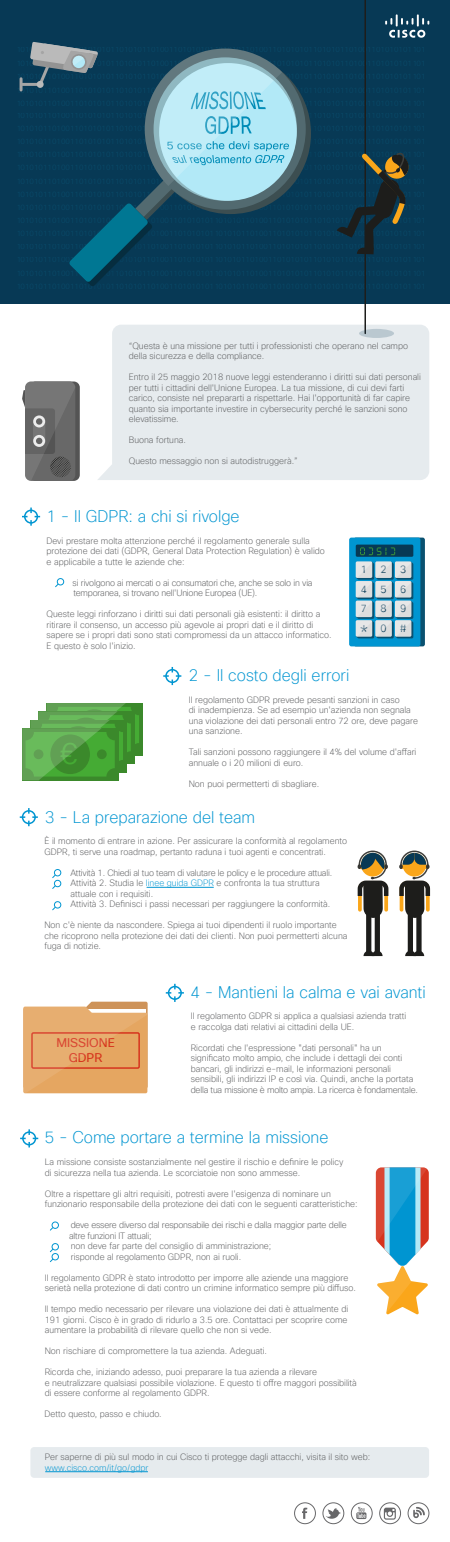
<style>
.page{position:relative;width:450px;height:1542px;background:#fff}
.page>*{position:absolute;margin:0;border:0;box-sizing:border-box;transform-origin:0 0}
.t1{font:29.7px "Cisco Sans TT Light";color:#45ab34}
.t2{font:200 18.67px "Cisco Sans TT";color:#073955}
.t3{font:200 16.5px "Cisco Sans TT";color:#0095d1}
.t4{font:12.3px/14.8px "Cisco Sans TT";color:#d6341d;text-align:center}
.t5{font:10.5px "Cisco Sans TT Light";color:#073955}
.t6{font:200 9px/10.5px "Cisco Sans TT";color:#58595b}
.t7{font:200 9px/10.5px "Cisco Sans TT";letter-spacing:-.02em;color:#58595b}
.t8{font:200 9px "Cisco Sans TT";color:#0095d1}
.s1{color:#0095d1}
</style>
<div class="page">
<div style="left:0;top:0;width:450px;height:304px;background:#073955"></div>
<svg style="left:385px;top:14px;width:44px;height:24px"></svg>
<div style="left:98px;top:325px;width:331px;height:155px;background:#e6ebee"></div>
<hr style="left:364px;top:0;width:2px;height:333px;background:#1d1d1b">
<svg style="left:337px;top:149px;width:72px;height:107px"></svg>
<div style="left:46px;top:703px;width:96px;height:52px;background:#3b892b"></div>
<svg style="left:50px;top:707px;width:89px;height:44px"></svg>
<div style="left:38px;top:711px;width:96px;height:52px;background:#3b892b"></div>
<svg style="left:42px;top:715px;width:89px;height:44px"></svg>
<svg style="left:22px;top:703px;width:104px;height:77px"></svg>
<svg style="left:164px;top:667px;width:17px;height:17px"></svg>
<svg style="left:23px;top:1001px;width:125px;height:92px;background:#e5aa6e"></svg>
<svg style="left:167px;top:984px;width:16px;height:17px"></svg>
<div style="left:366px;top:908px;width:14px;height:47px;border:5px solid #1d1d1b"></div>
<svg style="left:364px;top:950px;width:19px;height:6px"></svg>
<svg style="left:357px;top:850px;width:32px;height:67px"></svg>
<div style="left:408px;top:908px;width:14px;height:47px;border:5px solid #1d1d1b"></div>
<svg style="left:405px;top:950px;width:19px;height:6px"></svg>
<svg style="left:399px;top:850px;width:32px;height:67px"></svg>
<svg style="left:21px;top:808px;width:16px;height:17px"></svg>
<div style="left:54px;top:869px;width:7px;height:7px;border:1px solid #0095d1;border-radius:50%"></div>
<div style="left:54px;top:879px;width:7px;height:8px;border:1px solid #0095d1;border-radius:50%"></div>
<div style="left:54px;top:901px;width:7px;height:7px;border:1px solid #0095d1;border-radius:50%"></div>
<div style="left:150px;top:53px;width:161px;height:161px;background:#3c4e51;border-radius:50%"></div>
<svg style="left:145px;top:49px;width:161px;height:161px"></svg>
<svg style="left:359px;top:329px;width:35px;height:9px"></svg>
<div style="left:57px;top:578px;width:7px;height:7px;border:1px solid #0095d1;border-radius:50%"></div>
<svg style="left:354px;top:537px;width:71px;height:109px"></svg>
<div style="left:349px;top:537px;width:71px;height:109px;background:#0095d1;border-radius:2px"></div>
<svg style="left:356px;top:561px;width:57px;height:77px;background:#a8c3cf"></svg>
<div style="left:356px;top:544px;width:57px;height:13px;background:#073955;border-radius:2px"></div>
<svg style="left:23px;top:508px;width:16px;height:17px"></svg>
<svg style="left:360px;top:547px;width:35px;height:8px"></svg>
<svg style="left:19px;top:42px;width:270px;height:244px"></svg>
<hr style="left:147px;top:886px;width:67px;height:1px;background:#0095d1">
<div style="left:30px;top:1446px;width:399px;height:31px;background:#e6ebee;border-radius:4px"></div>
<div style="left:294px;top:1502px;width:22px;height:21px;border:1px solid #676769;border-radius:50%"></div>
<svg style="left:302px;top:1507px;width:5px;height:11px"></svg>
<svg style="left:323px;top:1502px;width:21px;height:21px"></svg>
<div style="left:323px;top:1502px;width:21px;height:21px;border:1px solid #676769;border-radius:50%"></div>
<svg style="left:326px;top:1507px;width:15px;height:13px"></svg>
<svg style="left:351px;top:1502px;width:21px;height:21px"></svg>
<div style="left:351px;top:1502px;width:21px;height:21px;border:1px solid #676769;border-radius:50%"></div>
<svg style="left:356px;top:1506px;width:10px;height:12px"></svg>
<div style="left:408px;top:1502px;width:21px;height:21px;border:1px solid #676769;border-radius:50%"></div>
<svg style="left:413px;top:1507px;width:12px;height:11px"></svg>
<svg style="left:380px;top:1502px;width:21px;height:21px"></svg>
<div style="left:380px;top:1502px;width:21px;height:21px;border:1px solid #676769;border-radius:50%"></div>
<svg style="left:384px;top:1507px;width:12px;height:12px"></svg>
<svg style="left:21px;top:1130px;width:17px;height:16px"></svg>
<div style="left:52px;top:1221px;width:7px;height:7px;border:1px solid #0095d1;border-radius:50%"></div>
<div style="left:52px;top:1243px;width:7px;height:7px;border:1px solid #0095d1;border-radius:50%"></div>
<svg style="left:49px;top:1248px;width:5px;height:4px"></svg>
<div style="left:52px;top:1253px;width:7px;height:7px;border:1px solid #0095d1;border-radius:50%"></div>
<svg style="left:376px;top:1167px;width:53px;height:147px"></svg>
<hr style="left:45px;top:1471px;width:103px;height:1px;background:#0095d1">
<div style="left:30px;top:381px;width:50px;height:100px;background:#545454;border-radius:6px"></div>
<svg style="left:22px;top:381px;width:53px;height:100px"></svg>
<p class="t6" style="left:129px;top:340px;width:281px">“Questa è una missione per tutti i professionisti che operano nel campo della sicurezza e della compliance.</p>
<p class="t6" style="left:129px;top:372px;width:294px">Entro il 25 maggio 2018 nuove leggi estenderanno i diritti sui dati personali per tutti i cittadini dell'Unione Europea. La tua missione, di cui devi farti carico, consiste nel prepararti a rispettarle. Hai l'opportunità di far capire quanto sia importante investire in cybersecurity perché le sanzioni sono elevatissime.</p>
<p class="t6" style="left:129px;top:435px;width:59px">Buona fortuna.</p>
<p class="t6" style="left:129px;top:456px;width:170px">Questo messaggio non si autodistruggerà.”</p>
<h3 class="t3" style="left:47px;top:505px;width:195px">1 - Il GDPR: a chi si rivolge</h3>
<p class="t6" style="left:47px;top:535px;width:280px">Devi prestare molta attenzione perché il regolamento generale sulla protezione dei dati (GDPR, General Data Protection Regulation) è valido e applicabile a tutte le aziende che:</p>
<p class="t7" style="left:73px;top:577px;width:241px">si rivolgono ai mercati o ai consumatori che, anche se solo in via temporanea, si trovano nell'Unione Europea (UE).</p>
<p class="t6" style="left:47px;top:609px;width:286px">Queste leggi rinforzano i diritti sui dati personali già esistenti: il diritto a ritirare il consenso, un accesso più agevole ai propri dati e il diritto di sapere se i propri dati sono stati compromessi da un attacco informatico.<br>E questo è solo l'inizio.</p>
<p class="t5" style="left:361px;top:562px;width:8px">1</p>
<p class="t5" style="left:381px;top:562px;width:8px">2</p>
<p class="t5" style="left:400px;top:562px;width:8px">3</p>
<p class="t5" style="left:361px;top:582px;width:8px">4</p>
<p class="t5" style="left:381px;top:582px;width:8px">5</p>
<p class="t5" style="left:400px;top:582px;width:8px">6</p>
<p class="t5" style="left:361px;top:602px;width:8px">7</p>
<p class="t5" style="left:381px;top:602px;width:8px">8</p>
<p class="t5" style="left:400px;top:602px;width:8px">9</p>
<h2 class="t2" style="left:360px;top:620px;width:28px">* <sup>0</sup></h2>
<p class="t5" style="left:400px;top:621px;width:8px">#</p>
<h1 class="t1" style="left:60px;top:730px;width:27px">€€</h1>
<h3 class="t3" style="left:189px;top:664px;width:162px">2 - Il costo degli errori</h3>
<p class="t6" style="left:189px;top:694px;width:231px">Il regolamento GDPR prevede pesanti sanzioni in caso<br>di inadempienza. Se ad esempio un'azienda non segnala una violazione dei dati personali entro 72 ore, deve pagare una sanzione.</p>
<p class="t6" style="left:189px;top:747px;width:229px">Tali sanzioni possono raggiungere il 4% del volume d'affari annuale o i 20 milioni di euro.</p>
<p class="t6" style="left:189px;top:778px;width:132px">Non puoi permetterti di sbagliare.</p>
<h3 class="t3" style="left:45px;top:806px;width:212px">3 - La preparazione del team</h3>
<p class="t6" style="left:44px;top:836px;width:304px">È il momento di entrare in azione. Per assicurare la conformità al regolamento<br>GDPR, ti serve una roadmap, pertanto raduna i tuoi agenti e concentrati.</p>
<p class="t6" style="left:70px;top:867px;width:263px">Attività 1. Chiedi al tuo team di valutare le policy e le procedure attuali.<br>Attività 2. Studia le <span class="s1">linee guida GDPR</span> e confronta la tua struttura attuale con i requisiti.<br>Attività 3. Definisci i passi necessari per raggiungere la conformità.</p>
<p class="t6" style="left:44px;top:920px;width:305px">Non c'è niente da nascondere. Spiega ai tuoi dipendenti il ruolo importante che ricoprono nella protezione dei dati dei clienti. Non puoi permetterti alcuna fuga di notizie.</p>
<h3 class="t4" style="left:56px;top:1035px;width:60px">MISSIONE<br>GDPR</h3>
<h3 class="t3" style="left:190px;top:981px;width:237px">4 - Mantieni la calma e vai avanti</h3>
<p class="t6" style="left:191px;top:1011px;width:217px">Il regolamento GDPR si applica a qualsiasi azienda tratti e raccolga dati relativi ai cittadini della UE.</p>
<p class="t6" style="left:191px;top:1042px;width:229px">Ricordati che l'espressione "dati personali" ha un significato molto ampio, che include i dettagli dei conti bancari, gli indirizzi e-mail, le informazioni personali sensibili, gli indirizzi IP e così via. Quindi, anche la portata della tua missione è molto ampia. La ricerca è fondamentale.</p>
<h3 class="t3" style="left:45px;top:1126px;width:285px">5 - Come portare a termine la missione</h3>
<p class="t6" style="left:45px;top:1156px;width:300px">La missione consiste sostanzialmente nel gestire il rischio e definire le policy di sicurezza nella tua azienda. Le scorciatoie non sono ammesse.</p>
<p class="t6" style="left:45px;top:1188px;width:314px">Oltre a rispettare gli altri requisiti, potresti avere l'esigenza di nominare un funzionario responsabile della protezione dei dati con le seguenti caratteristiche:</p>
<p class="t7" style="left:69px;top:1219px;width:279px">deve essere diverso dal responsabile dei rischi e dalla maggior parte delle altre funzioni IT attuali;<br>non deve far parte del consiglio di amministrazione;<br>risponde al regolamento GDPR, non ai ruoli.</p>
<p class="t6" style="left:45px;top:1272px;width:313px">Il regolamento GDPR è stato introdotto per imporre alle aziende una maggiore serietà nella protezione di dati contro un crimine informatico sempre più diffuso.</p>
<p class="t6" style="left:45px;top:1303px;width:305px;text-align:justify">Il tempo medio necessario per rilevare una violazione dei dati è attualmente di 191 giorni. Cisco è in grado di ridurlo a 3.5 ore. Contattaci per scoprire come aumentare la probabilità di rilevare quello che non si vede.</p>
<p class="t6" style="left:45px;top:1345px;width:224px">Non rischiare di compromettere la tua azienda. Adeguati.</p>
<p class="t6" style="left:45px;top:1366px;width:314px">Ricorda che, iniziando adesso, puoi preparare la tua azienda a rilevare<br>e neutralizzare qualsiasi possibile violazione. E questo ti offre maggori possibilità di essere conforme al regolamento GDPR.</p>
<p class="t6" style="left:45px;top:1408px;width:119px">Detto questo, passo e chiudo.</p>
<p class="t6" style="left:45px;top:1451px;width:327px">Per saperne di più sul modo in cui Cisco ti protegge dagli attacchi, visita il sito web:</p>
<p class="t8" style="left:45px;top:1461px;width:105px">www.cisco.com/it/go/gdpr</p>
</div>
